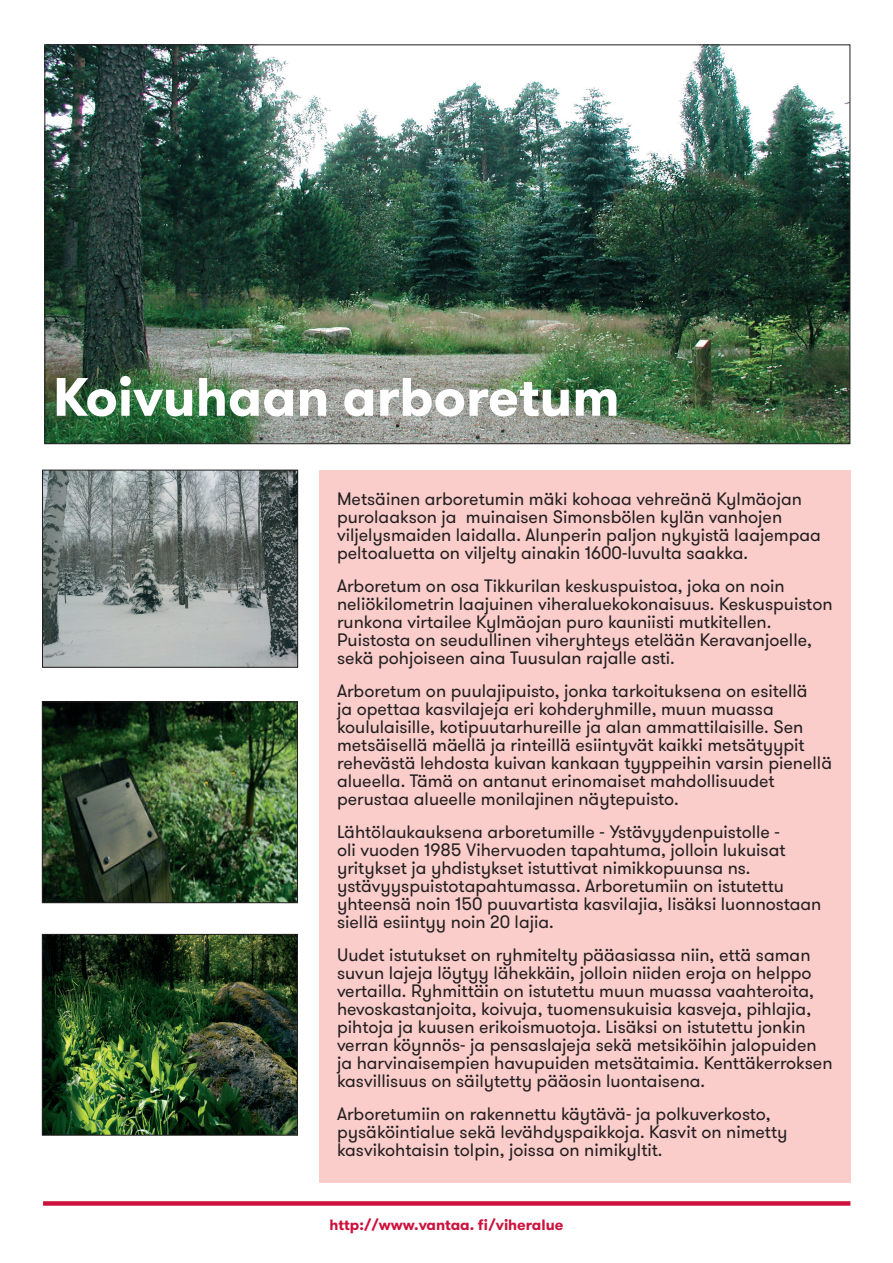
<style>
.page{position:relative;width:893px;height:1263px;background:#fff}
.page>*{position:absolute;margin:0;border:0;box-sizing:border-box;transform-origin:0 0}
.t1{font:700 54px "GT Walsheim";color:#fff}
.t2{font:18px/18px "GT Walsheim";color:#231f20}
.t3{font:700 15px "GT Walsheim";color:#cd123d}
</style>
<div class="page">
<div style="left:319px;top:470px;width:531px;height:712px;background:#facdcb"></div>
<div style="left:43px;top:1201px;width:807px;height:5px;background:#cd123d"></div>
<img style="left:47px;top:47px;width:801px;height:395px">
<img style="left:44px;top:472px;width:252px;height:193px">
<div style="left:42px;top:470px;width:256px;height:197px;border:1px solid #231f20"></div>
<img style="left:44px;top:704px;width:252px;height:197px">
<div style="left:42px;top:702px;width:256px;height:201px;border:1px solid #231f20"></div>
<img style="left:44px;top:936px;width:252px;height:197px">
<div style="left:42px;top:934px;width:256px;height:201px;border:1px solid #231f20"></div>
<h1 class="t1" style="left:53px;top:362px;width:568px">Koivuhaan arboretum</h1>
<p class="t2" style="left:337px;top:490px;width:485px">Metsäinen arboretumin mäki kohoaa vehreänä Kylmäojan purolaakson ja muinaisen Simonsbölen kylän vanhojen viljelysmaiden laidalla. Alunperin paljon nykyistä laajempaa peltoaluetta on viljelty ainakin 1600-luvulta saakka.</p>
<p class="t2" style="left:337px;top:577px;width:497px">Arboretum on osa Tikkurilan keskuspuistoa, joka on noin neliökilometrin laajuinen viheraluekokonaisuus. Keskuspuiston runkona virtailee Kylmäojan puro kauniisti mutkitellen.<br>Puistosta on seudullinen viheryhteys etelään Keravanjoelle, sekä pohjoiseen aina Tuusulan rajalle asti.</p>
<p class="t2" style="left:337px;top:682px;width:497px">Arboretum on puulajipuisto, jonka tarkoituksena on esitellä<br>ja opettaa kasvilajeja eri kohderyhmille, muun muassa koululaisille, kotipuutarhureille ja alan ammattilaisille. Sen metsäisellä mäellä ja rinteillä esiintyvät kaikki metsätyypit rehevästä lehdosta kuivan kankaan tyyppeihin varsin pienellä alueella. Tämä on antanut erinomaiset mahdollisuudet perustaa alueelle monilajinen näytepuisto.</p>
<p class="t2" style="left:337px;top:823px;width:486px">Lähtölaukauksena arboretumille - Ystävyydenpuistolle -<br>oli vuoden 1985 Vihervuoden tapahtuma, jolloin lukuisat yritykset ja yhdistykset istuttivat nimikkopuunsa ns. ystävyyspuistotapahtumassa. Arboretumiin on istutettu yhteensä noin 150 puuvartista kasvilajia, lisäksi luonnostaan siellä esiintyy noin 20 lajia.</p>
<p class="t2" style="left:337px;top:946px;width:497px">Uudet istutukset on ryhmitelty pääasiassa niin, että saman suvun lajeja löytyy lähekkäin, jolloin niiden eroja on helppo vertailla. Ryhmittäin on istutettu muun muassa vaahteroita, hevoskastanjoita, koivuja, tuomensukuisia kasveja, pihlajia, pihtoja ja kuusen erikoismuotoja. Lisäksi on istutettu jonkin verran köynnös- ja pensaslajeja sekä metsiköihin jalopuiden ja harvinaisempien havupuiden metsätaimia. Kenttäkerroksen kasvillisuus on säilytetty pääosin luontaisena.</p>
<p class="t2" style="left:337px;top:1105px;width:452px">Arboretumiin on rakennettu käytävä- ja polkuverkosto, pysäköintialue sekä levähdyspaikkoja. Kasvit on nimetty kasvikohtaisin tolpin, joissa on nimikyltit.</p>
<p class="t3" style="left:329px;top:1215px;width:236px">http://www.vantaa. fi/viheralue</p>
</div>
